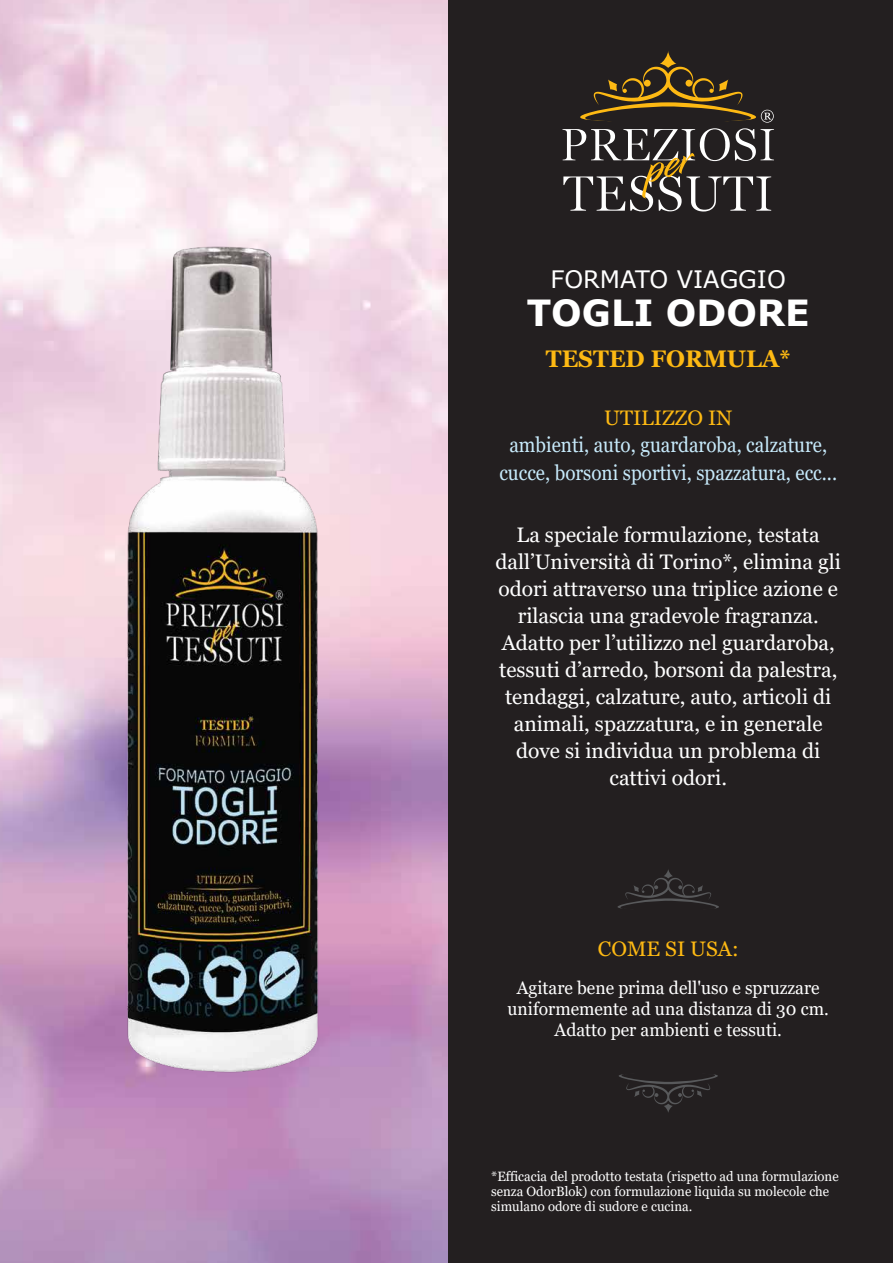
<style>
.page{position:relative;width:893px;height:1263px;background:#231f20}
.page>*{position:absolute;margin:0;border:0;box-sizing:border-box;transform-origin:0 0}
.t1{font:700 36px "Verdana";color:#fff}
.t2{font:24px "Verdana";color:#fff}
.t3{font:700 24px "Georgia";color:#fdb913;scale:.96 1}
.t4{font:21px/27px "Georgia";color:#fff;text-align:center}
.t5{font:21px/27px "Georgia";color:#c7eafb;text-align:center;scale:.9 1}
.t6{font:21px "Georgia";color:#fdb913}
.t7{font:18px/21px "Georgia";color:#fff;text-align:center}
.t8{font:13.5px/15px "Georgia";color:#fff}
</style>
<div class="page">
<img style="left:0;top:0;width:448px;height:1263px">
<svg style="left:562px;top:51px;width:212px;height:161px"></svg>
<svg style="left:617px;top:869px;width:102px;height:40px"></svg>
<svg style="left:619px;top:1074px;width:99px;height:39px"></svg>
<img style="left:81px;top:211px;width:294px;height:882px">
<p class="t2" style="left:551px;top:262px;width:237px">FORMATO VIAGGIO</p>
<h1 class="t1" style="left:527px;top:287px;width:285px">TOGLI ODORE</h1>
<p class="t3" style="left:546px;top:343px;width:256px">TESTED FORMULA*</p>
<p class="t6" style="left:604px;top:405px;width:130px">UTILIZZO IN</p>
<p class="t5" style="left:499px;top:432px;width:377px">ambienti, auto, guardaroba, calzature, cucce, borsoni sportivi, spazzatura, ecc...</p>
<p class="t4" style="left:495px;top:522px;width:347px">La speciale formulazione, testata dall’Università di Torino*, elimina gli odori attraverso una triplice azione e rilascia una gradevole fragranza.<br>Adatto per l’utilizzo nel guardaroba, tessuti d’arredo, borsoni da palestra, tendaggi, calzature, auto, articoli di animali, spazzatura, e in generale dove si individua un problema di cattivi odori.</p>
<p class="t6" style="left:598px;top:936px;width:142px">COME SI USA:</p>
<p class="t7" style="left:508px;top:977px;width:323px">Agitare bene prima dell'uso e spruzzare uniformemente ad una distanza di 30 cm.<br>Adatto per ambienti e tessuti.</p>
<p class="t8" style="left:491px;top:1169px;width:349px">*Efficacia del prodotto testata (rispetto ad una formulazione senza OdorBlok) con formulazione liquida su molecole che simulano odore di sudore e cucina.</p>
</div>
